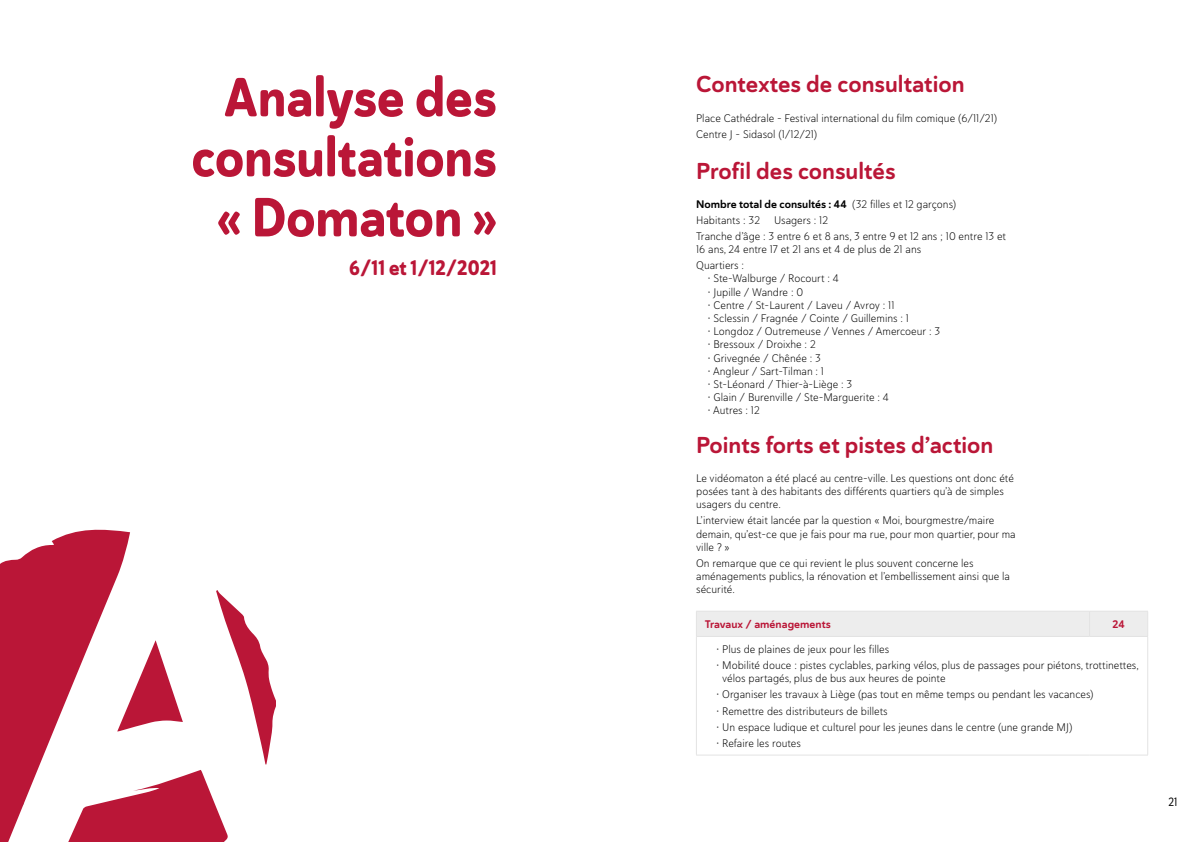
<style>
.page{position:relative;width:1191px;height:842px;background:#fff}
.page>*{position:absolute;margin:0;border:0;box-sizing:border-box;transform-origin:0 0}
.t1{font:55px/60px "Haboro Soft Con Ex B";color:#ba1637;text-align:center}
.t2{font:23px "Haboro Soft Nor Bol";color:#ba1637}
.t3{font:21px "Haboro Soft Con Ex B";color:#ba1637}
.t4{font:12px "Haboro Soft Con Reg";color:#000}
.t5{font:11px/13.2px "Haboro Soft Nor Lig";color:#000}
.t6{font:11px "Haboro Soft Nor Bol";color:#000}
.t7{font:11px "Haboro Soft Nor Bol";color:#ba1637}
.s1{font-family:"Haboro Soft Nor Lig"}
</style>
<div class="page">
<svg style="left:216px;top:590px;width:60px;height:174px"></svg>
<svg style="left:0;top:529px;width:130px;height:313px;fill:#ba1637"></svg>
<svg style="left:52px;top:770px;width:176px;height:72px"></svg>
<svg style="left:117px;top:640px;width:66px;height:91px"></svg>
<div style="left:696px;top:611px;width:452px;height:25px;background:#ededed"></div>
<hr style="left:696px;top:636px;width:393px;height:1px;background:#e3e3e3">
<hr style="left:696px;top:637px;width:1px;height:118px;background:#e3e3e3">
<hr style="left:1089px;top:636px;width:59px;height:1px;background:#e3e3e3">
<hr style="left:1147px;top:637px;width:1px;height:118px;background:#e3e3e3">
<hr style="left:696px;top:755px;width:393px;height:1px;background:#e3e3e3">
<hr style="left:1089px;top:755px;width:59px;height:1px;background:#e3e3e3">
<h1 class="t1" style="left:192px;top:68px;width:307px">Analyse des consultations « Domaton »</h1>
<h3 class="t3" style="left:349px;top:254px;width:149px">6/11 et 1/12/2021</h3>
<h2 class="t2" style="left:696px;top:69px;width:270px">Contextes de consultation</h2>
<p class="t5" style="left:696px;top:110px;width:302px;line-height:16px">Place Cathédrale – Festival international du film comique (6/11/21)<br>Centre J – Sidasol (1/12/21)</p>
<h2 class="t2" style="left:696px;top:156px;width:201px">Profil des consultés</h2>
<p class="t6" style="left:696px;top:197px;width:261px">Nombre total de consultés : 44 <span class="s1">(32 filles et 12 garçons)</span></p>
<p class="t5" style="left:696px;top:213px;width:65px">Habitants : 32</p>
<p class="t5" style="left:696px;top:212px;width:311px;line-height:16px;text-indent:78px">Usagers : 12<br>Tranche d’âge : 3 entre 6 et 8 ans, 3 entre 9 et 12 ans ; 10 entre 13 et</p>
<p class="t5" style="left:696px;top:241px;width:227px;line-height:16px">16 ans, 24 entre 17 et 21 ans et 4 de plus de 21 ans<br>Quartiers :</p>
<p class="t5" style="left:707px;top:272px;width:133px">• Ste-Walburge / Rocourt : 4</p>
<p class="t5" style="left:707px;top:285px;width:97px">• Jupille / Wandre : 0</p>
<p class="t5" style="left:707px;top:298px;width:188px">• Centre / St-Laurent / Laveu / Avroy : 11</p>
<p class="t5" style="left:707px;top:311px;width:203px">• Sclessin / Fragnée / Cointe / Guillemins : 1</p>
<p class="t5" style="left:707px;top:325px;width:234px">• Longdoz / Outremeuse / Vennes / Amercoeur : 3</p>
<p class="t5" style="left:707px;top:338px;width:110px">• Bressoux / Droixhe : 2</p>
<p class="t5" style="left:707px;top:351px;width:115px">• Grivegnée / Chênée : 3</p>
<p class="t5" style="left:707px;top:364px;width:118px">• Angleur / Sart-Tilman : 1</p>
<p class="t5" style="left:707px;top:377px;width:146px">• St-Léonard / Thier-à-Liège : 3</p>
<p class="t5" style="left:707px;top:391px;width:183px">• Glain / Burenville / Ste-Marguerite : 4</p>
<p class="t5" style="left:707px;top:404px;width:54px">• Autres : 12</p>
<h2 class="t2" style="left:696px;top:430px;width:299px">Points forts et pistes d’action</h2>
<p class="t5" style="left:696px;top:471px;width:319px">Le vidéomaton a été placé au centre-ville. Les questions ont donc été posées tant à des habitants des différents quartiers qu’à de simples usagers du centre.</p>
<p class="t5" style="left:696px;top:514px;width:321px">L’interview était lancée par la question « Moi, bourgmestre/maire demain, qu’est-ce que je fais pour ma rue, pour mon quartier, pour ma ville ? »</p>
<p class="t5" style="left:696px;top:556px;width:315px">On remarque que ce qui revient le plus souvent concerne les aménagements publics, la rénovation et l’embellissement ainsi que la sécurité.</p>
<p class="t7" style="left:705px;top:617px;width:127px">Travaux / aménagements</p>
<p class="t7" style="left:1112px;top:617px;width:14px">24</p>
<p class="t5" style="left:716px;top:643px;width:175px">• Plus de plaines de jeux pour les filles</p>
<p class="t5" style="left:722px;top:659px;width:418px;text-indent:-6px">• Mobilité douce : pistes cyclables, parking vélos, plus de passages pour piétons, trottinettes, vélos partagés, plus de bus aux heures de pointe</p>
<p class="t5" style="left:716px;top:688px;width:379px">• Organiser les travaux à Liège (pas tout en même temps ou pendant les vacances)</p>
<p class="t5" style="left:716px;top:704px;width:173px">• Remettre des distributeurs de billets</p>
<p class="t5" style="left:716px;top:720px;width:358px">• Un espace ludique et culturel pour les jeunes dans le centre (une grande MJ)</p>
<p class="t5" style="left:716px;top:736px;width:86px">• Refaire les routes</p>
<p class="t4" style="left:1168px;top:794px;width:10px">21</p>
</div>
